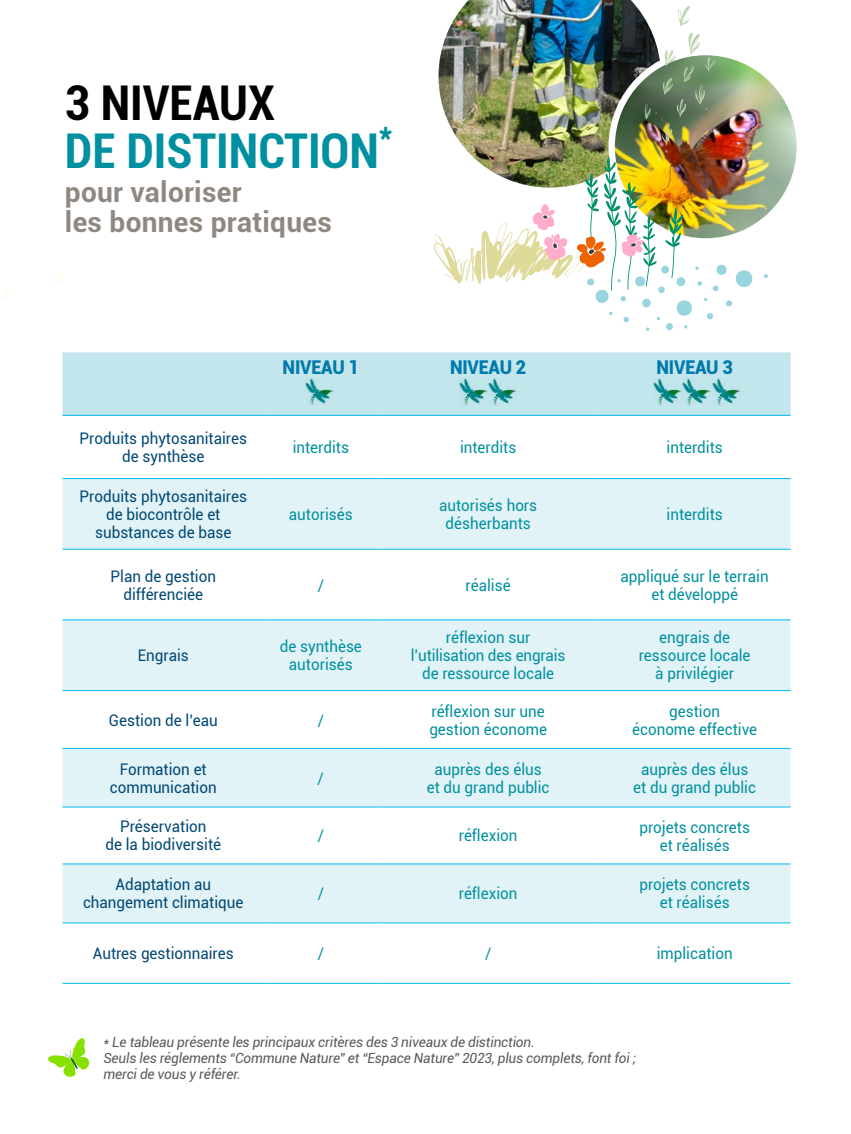
<style>
.page{position:relative;width:851px;height:1134px;background:#fff}
.page>*{position:absolute;margin:0;border:0;box-sizing:border-box;transform-origin:0 0}
.t1{font:700 condensed 48px "Roboto";color:#0090a0}
.t2{font:700 condensed 48px "Roboto";color:#000}
.t3{font:700 condensed 36px "Roboto";color:#0090a0}
.t4{font:700 28px/30px "Roboto";letter-spacing:.01em;color:#8e8881}
.t5{font:900 19px "Roboto";letter-spacing:-.01em;color:#007aac;scale:.94 1}
.t6{font:16px/18px "Roboto";color:#0090a0;text-align:center;scale:.95 1}
.t7{font:16px/18px "Roboto";color:#004875;text-align:center;scale:.95 1}
.t8{font:italic 14px/16px "Roboto";letter-spacing:-.01em;color:#58595b}
</style>
<div class="page">
<div style="left:62px;top:352px;width:728px;height:63px;background:#c3e6ec"></div>
<svg style="left:62px;top:479px;width:728px;height:443px;fill:#e1f3f6"></svg>
<hr style="left:62px;top:415px;width:202px;height:1px;background:#00bced">
<hr style="left:264px;top:415px;width:113px;height:1px;background:#00bced">
<hr style="left:377px;top:415px;width:221px;height:1px;background:#00bced">
<hr style="left:598px;top:415px;width:192px;height:1px;background:#00bced">
<hr style="left:62px;top:478px;width:202px;height:1px;background:#00bced">
<hr style="left:264px;top:478px;width:113px;height:1px;background:#00bced">
<hr style="left:377px;top:478px;width:221px;height:1px;background:#00bced">
<hr style="left:598px;top:478px;width:192px;height:1px;background:#00bced">
<hr style="left:62px;top:690px;width:202px;height:1px;background:#00bced">
<hr style="left:264px;top:690px;width:113px;height:1px;background:#00bced">
<hr style="left:377px;top:690px;width:221px;height:1px;background:#00bced">
<hr style="left:598px;top:690px;width:192px;height:1px;background:#00bced">
<hr style="left:62px;top:806px;width:202px;height:1px;background:#00bced">
<hr style="left:264px;top:806px;width:113px;height:1px;background:#00bced">
<hr style="left:377px;top:806px;width:221px;height:1px;background:#00bced">
<hr style="left:598px;top:806px;width:192px;height:1px;background:#00bced">
<hr style="left:62px;top:922px;width:202px;height:1px;background:#00bced">
<hr style="left:264px;top:922px;width:113px;height:1px;background:#00bced">
<hr style="left:377px;top:922px;width:221px;height:1px;background:#00bced">
<hr style="left:598px;top:922px;width:192px;height:1px;background:#00bced">
<hr style="left:62px;top:983px;width:202px;height:1px;background:#00bced">
<hr style="left:264px;top:983px;width:113px;height:1px;background:#00bced">
<hr style="left:377px;top:983px;width:221px;height:1px;background:#00bced">
<hr style="left:598px;top:983px;width:192px;height:1px;background:#00bced">
<hr style="left:62px;top:549px;width:202px;height:1px;background:#00bced">
<hr style="left:264px;top:549px;width:113px;height:1px;background:#00bced">
<hr style="left:377px;top:549px;width:221px;height:1px;background:#00bced">
<hr style="left:598px;top:549px;width:192px;height:1px;background:#00bced">
<hr style="left:62px;top:863px;width:202px;height:1px;background:#00bced">
<hr style="left:264px;top:863px;width:113px;height:1px;background:#00bced">
<hr style="left:377px;top:863px;width:221px;height:1px;background:#00bced">
<hr style="left:598px;top:863px;width:192px;height:1px;background:#00bced">
<hr style="left:62px;top:748px;width:202px;height:1px;background:#00bced">
<hr style="left:264px;top:748px;width:113px;height:1px;background:#00bced">
<hr style="left:377px;top:748px;width:221px;height:1px;background:#00bced">
<hr style="left:598px;top:748px;width:192px;height:1px;background:#00bced">
<hr style="left:62px;top:619px;width:202px;height:1px;background:#00bced">
<hr style="left:264px;top:619px;width:113px;height:1px;background:#00bced">
<hr style="left:377px;top:619px;width:221px;height:1px;background:#00bced">
<hr style="left:598px;top:619px;width:192px;height:1px;background:#00bced">
<img style="left:438px;top:0;width:206px;height:157px">
<img style="left:611px;top:52px;width:184px;height:161px">
<svg style="left:0;top:272px;width:66px;height:98px"></svg>
<img style="left:644px;top:6px;width:71px;height:140px">
<img style="left:434px;top:157px;width:334px;height:174px">
<svg style="left:48px;top:1038px;width:41px;height:39px"></svg>
<img style="left:712px;top:379px;width:28px;height:27px">
<img style="left:653px;top:379px;width:57px;height:27px">
<img style="left:305px;top:379px;width:29px;height:27px">
<img style="left:459px;top:379px;width:57px;height:27px">
<h1 class="t2" style="left:65px;top:69px;width:211px">3 NIVEAUX</h1>
<h1 class="t1" style="left:65px;top:117px;width:315px">DE DISTINCTION</h1>
<h2 class="t3" style="left:379px;top:108px;width:15px">*</h2>
<h3 class="t4" style="left:65px;top:176px;width:268px">pour valoriser<br>les bonnes pratiques</h3>
<p class="t5" style="left:282px;top:353px;width:83px">NIVEAU 1</p>
<p class="t5" style="left:450px;top:353px;width:83px">NIVEAU 2</p>
<p class="t5" style="left:656px;top:353px;width:83px">NIVEAU 3</p>
<p class="t7" style="left:80px;top:429px;width:178px">Produits phytosanitaires de synthèse</p>
<p class="t6" style="left:292px;top:438px;width:61px">interdits</p>
<p class="t6" style="left:460px;top:438px;width:61px">interdits</p>
<p class="t6" style="left:666px;top:438px;width:61px">interdits</p>
<p class="t7" style="left:80px;top:487px;width:178px">Produits phytosanitaires de biocontrôle et substances de base</p>
<p class="t6" style="left:289px;top:505px;width:69px">autorisés</p>
<p class="t6" style="left:439px;top:496px;width:105px">autorisés hors désherbants</p>
<p class="t6" style="left:666px;top:505px;width:61px">interdits</p>
<p class="t7" style="left:110px;top:566px;width:112px">Plan de gestion différenciée</p>
<p class="t6" style="left:317px;top:575px;width:8px">/</p>
<p class="t6" style="left:465px;top:575px;width:49px">réalisé</p>
<p class="t6" style="left:620px;top:566px;width:157px">appliqué sur le terrain et développé</p>
<p class="t7" style="left:138px;top:646px;width:55px">Engrais</p>
<p class="t6" style="left:279px;top:637px;width:88px">de synthèse autorisés</p>
<p class="t6" style="left:411px;top:628px;width:164px">réflexion sur l’utilisation des engrais de ressource locale</p>
<p class="t6" style="left:638px;top:628px;width:119px">engrais de ressource locale à privilégier</p>
<p class="t7" style="left:109px;top:710px;width:116px">Gestion de l’eau</p>
<p class="t6" style="left:317px;top:710px;width:8px">/</p>
<p class="t6" style="left:429px;top:701px;width:125px;text-align:left">réflexion sur une gestion économe</p>
<p class="t6" style="left:632px;top:701px;width:133px">gestion<br>économe effective</p>
<p class="t7" style="left:110px;top:759px;width:114px">Formation et communication</p>
<p class="t6" style="left:317px;top:768px;width:8px">/</p>
<p class="t6" style="left:426px;top:759px;width:131px">auprès des élus et du grand public</p>
<p class="t6" style="left:633px;top:759px;width:131px">auprès des élus et du grand public</p>
<p class="t7" style="left:105px;top:817px;width:123px">Préservation<br>de la biodiversité</p>
<p class="t6" style="left:317px;top:826px;width:8px">/</p>
<p class="t6" style="left:459px;top:826px;width:63px">réflexion</p>
<p class="t6" style="left:639px;top:817px;width:118px">projets concrets et réalisés</p>
<p class="t7" style="left:83px;top:875px;width:170px">Adaptation au changement climatique</p>
<p class="t6" style="left:317px;top:884px;width:8px">/</p>
<p class="t6" style="left:459px;top:884px;width:63px">réflexion</p>
<p class="t6" style="left:639px;top:875px;width:118px">projets concrets et réalisés</p>
<p class="t7" style="left:93px;top:944px;width:150px">Autres gestionnaires</p>
<p class="t6" style="left:317px;top:944px;width:8px">/</p>
<p class="t6" style="left:485px;top:944px;width:8px">/</p>
<p class="t6" style="left:656px;top:944px;width:81px">implication</p>
<p class="t8" style="left:103px;top:1034px;width:534px">* Le tableau présente les principaux critères des 3 niveaux de distinction.<br>Seuls les réglements “Commune Nature” et “Espace Nature” 2023, plus complets, font foi ; merci de vous y référer.</p>
</div>
